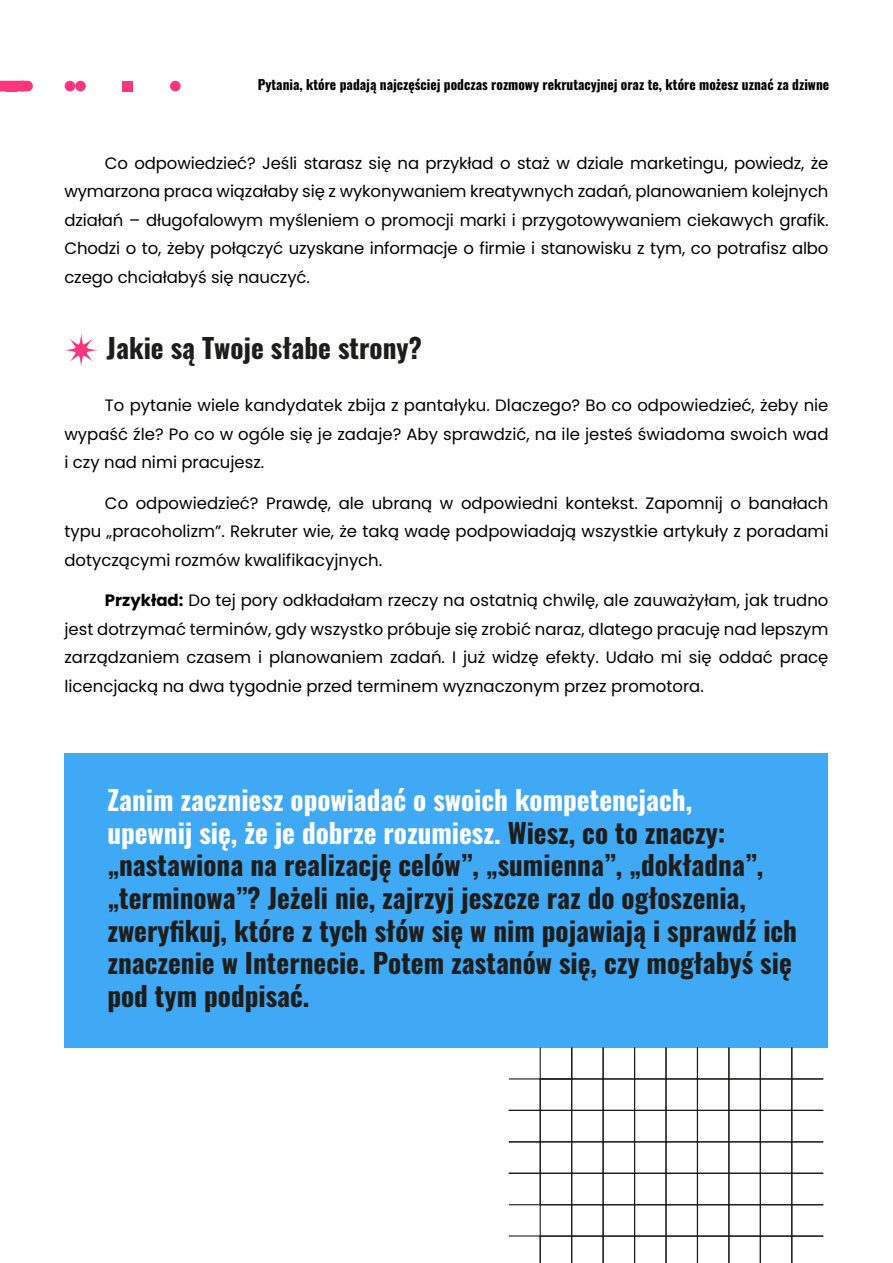
<style>
.page{position:relative;width:893px;height:1263px;background:#fff}
.page>*{position:absolute;margin:0;border:0;box-sizing:border-box;transform-origin:0 0}
.t1{font:27.15px/32.7px "Oswald";color:#1d1d1b}
.t2{font:16.5px/28.5px "Poppins";color:#000;text-align:justify}
.t3{font:13.5px "Oswald";color:#000}
.s1{font-weight:700}
.s2{color:#fff}
</style>
<div class="page">
<svg style="left:65px;top:334px;width:33px;height:33px"></svg>
<div style="left:65px;top:753px;width:763px;height:295px;background:#3fa9f5"></div>
<svg style="left:0;top:81px;width:33px;height:10px"></svg>
<div style="left:123px;top:81px;width:10px;height:10px;background:#ff357f"></div>
<div style="left:7px;top:81px;width:10px;height:10px;background:#ff357f"></div>
<div style="left:17px;top:81px;width:11px;height:10px;background:#ff357f;border-radius:5px"></div>
<div style="left:170px;top:81px;width:11px;height:10px;background:#ff357f;border-radius:5px"></div>
<div style="left:65px;top:81px;width:10px;height:10px;background:#ff357f;border-radius:5px"></div>
<div style="left:75px;top:81px;width:11px;height:10px;background:#ff357f;border-radius:5px"></div>
<svg style="left:508px;top:1174px;width:32px;height:32px"></svg>
<div style="left:508px;top:1141px;width:33px;height:33px;border:1px solid #1d1d1b"></div>
<div style="left:508px;top:1110px;width:33px;height:32px;border:1px solid #1d1d1b"></div>
<div style="left:508px;top:1078px;width:33px;height:33px;border:1px solid #1d1d1b"></div>
<div style="left:540px;top:1204px;width:32px;height:33px;border:1px solid #1d1d1b"></div>
<div style="left:540px;top:1173px;width:32px;height:32px;border:1px solid #1d1d1b"></div>
<div style="left:540px;top:1141px;width:32px;height:33px;border:1px solid #1d1d1b"></div>
<div style="left:540px;top:1110px;width:32px;height:32px;border:1px solid #1d1d1b"></div>
<div style="left:540px;top:1078px;width:32px;height:33px;border:1px solid #1d1d1b"></div>
<svg style="left:539px;top:1047px;width:32px;height:33px"></svg>
<div style="left:571px;top:1204px;width:33px;height:33px;border:1px solid #1d1d1b"></div>
<div style="left:571px;top:1173px;width:33px;height:32px;border:1px solid #1d1d1b"></div>
<div style="left:571px;top:1141px;width:33px;height:33px;border:1px solid #1d1d1b"></div>
<div style="left:571px;top:1110px;width:33px;height:32px;border:1px solid #1d1d1b"></div>
<div style="left:571px;top:1078px;width:33px;height:33px;border:1px solid #1d1d1b"></div>
<div style="left:571px;top:1047px;width:33px;height:32px;border:1px solid #1d1d1b"></div>
<div style="left:540px;top:1047px;width:32px;height:32px;border:1px solid #1d1d1b"></div>
<div style="left:603px;top:1204px;width:32px;height:33px;border:1px solid #1d1d1b"></div>
<div style="left:603px;top:1173px;width:32px;height:32px;border:1px solid #1d1d1b"></div>
<div style="left:603px;top:1141px;width:32px;height:33px;border:1px solid #1d1d1b"></div>
<div style="left:603px;top:1110px;width:32px;height:32px;border:1px solid #1d1d1b"></div>
<div style="left:603px;top:1078px;width:32px;height:33px;border:1px solid #1d1d1b"></div>
<div style="left:603px;top:1047px;width:32px;height:32px;border:1px solid #1d1d1b"></div>
<div style="left:634px;top:1204px;width:33px;height:33px;border:1px solid #1d1d1b"></div>
<div style="left:634px;top:1173px;width:33px;height:32px;border:1px solid #1d1d1b"></div>
<div style="left:634px;top:1141px;width:33px;height:33px;border:1px solid #1d1d1b"></div>
<div style="left:634px;top:1110px;width:33px;height:32px;border:1px solid #1d1d1b"></div>
<div style="left:634px;top:1078px;width:33px;height:33px;border:1px solid #1d1d1b"></div>
<div style="left:634px;top:1047px;width:33px;height:32px;border:1px solid #1d1d1b"></div>
<div style="left:665px;top:1204px;width:33px;height:33px;border:1px solid #1d1d1b"></div>
<div style="left:665px;top:1173px;width:33px;height:32px;border:1px solid #1d1d1b"></div>
<div style="left:665px;top:1141px;width:33px;height:33px;border:1px solid #1d1d1b"></div>
<div style="left:665px;top:1110px;width:33px;height:32px;border:1px solid #1d1d1b"></div>
<div style="left:665px;top:1078px;width:33px;height:33px;border:1px solid #1d1d1b"></div>
<div style="left:665px;top:1047px;width:33px;height:32px;border:1px solid #1d1d1b"></div>
<div style="left:697px;top:1204px;width:32px;height:33px;border:1px solid #1d1d1b"></div>
<div style="left:697px;top:1173px;width:32px;height:32px;border:1px solid #1d1d1b"></div>
<div style="left:697px;top:1141px;width:32px;height:33px;border:1px solid #1d1d1b"></div>
<div style="left:697px;top:1110px;width:32px;height:32px;border:1px solid #1d1d1b"></div>
<div style="left:697px;top:1078px;width:32px;height:33px;border:1px solid #1d1d1b"></div>
<div style="left:697px;top:1047px;width:32px;height:32px;border:1px solid #1d1d1b"></div>
<div style="left:728px;top:1204px;width:33px;height:33px;border:1px solid #1d1d1b"></div>
<div style="left:728px;top:1173px;width:33px;height:32px;border:1px solid #1d1d1b"></div>
<div style="left:728px;top:1141px;width:33px;height:33px;border:1px solid #1d1d1b"></div>
<div style="left:728px;top:1110px;width:33px;height:32px;border:1px solid #1d1d1b"></div>
<div style="left:728px;top:1078px;width:33px;height:33px;border:1px solid #1d1d1b"></div>
<div style="left:728px;top:1047px;width:33px;height:32px;border:1px solid #1d1d1b"></div>
<div style="left:760px;top:1204px;width:32px;height:33px;border:1px solid #1d1d1b"></div>
<div style="left:760px;top:1173px;width:32px;height:32px;border:1px solid #1d1d1b"></div>
<div style="left:760px;top:1141px;width:32px;height:33px;border:1px solid #1d1d1b"></div>
<div style="left:760px;top:1110px;width:32px;height:32px;border:1px solid #1d1d1b"></div>
<div style="left:760px;top:1078px;width:32px;height:33px;border:1px solid #1d1d1b"></div>
<div style="left:760px;top:1047px;width:32px;height:32px;border:1px solid #1d1d1b"></div>
<svg style="left:508px;top:1235px;width:285px;height:28px"></svg>
<div style="left:791px;top:1204px;width:33px;height:33px;border:1px solid #1d1d1b"></div>
<div style="left:791px;top:1173px;width:33px;height:32px;border:1px solid #1d1d1b"></div>
<div style="left:791px;top:1141px;width:33px;height:33px;border:1px solid #1d1d1b"></div>
<div style="left:791px;top:1110px;width:33px;height:32px;border:1px solid #1d1d1b"></div>
<div style="left:791px;top:1078px;width:33px;height:33px;border:1px solid #1d1d1b"></div>
<svg style="left:791px;top:1047px;width:33px;height:33px"></svg>
<hr style="left:509px;top:1204px;width:31px;height:1px;background:#1d1d1b">
<p class="t3" style="left:258px;top:73px;width:573px">Pytania, które padają najczęściej podczas rozmowy rekrutacyjnej oraz te, które możesz uznać za dziwne</p>
<p class="t2" style="left:64px;top:149px;width:766px;text-indent:41px">Co odpowiedzieć? Jeśli starasz się na przykład o staż w dziale marketingu, powiedz, że wymarzona praca wiązałaby się z wykonywaniem kreatywnych zadań, planowaniem kolejnych działań – długofalowym myśleniem o promocji marki i przygotowywaniem ciekawych grafik.<br>Chodzi o to, żeby połączyć uzyskane informacje o firmie i stanowisku z tym, co potrafisz albo czego chciałabyś się nauczyć.</p>
<h1 class="t1" style="left:107px;top:329px;width:317px">Jakie są Twoje słabe strony?</h1>
<p class="t2" style="left:64px;top:391px;width:766px;text-indent:41px">To pytanie wiele kandydatek zbija z pantałyku. Dlaczego? Bo co odpowiedzieć, żeby nie wypaść źle? Po co w ogóle się je zadaje? Aby sprawdzić, na ile jesteś świadoma swoich wad i czy nad nimi pracujesz.</p>
<p class="t2" style="left:64px;top:489px;width:766px;text-indent:41px">Co odpowiedzieć? Prawdę, ale ubraną w odpowiedni kontekst. Zapomnij o banałach typu „pracoholizm”. Rekruter wie, że taką wadę podpowiadają wszystkie artykuły z poradami dotyczącymi rozmów kwalifikacyjnych.</p>
<p class="t2" style="left:64px;top:586px;width:766px;text-indent:41px"><span class="s1">Przykład:</span> Do tej pory odkładałam rzeczy na ostatnią chwilę, ale zauważyłam, jak trudno jest dotrzymać terminów, gdy wszystko próbuje się zrobić naraz, dlatego pracuję nad lepszym zarządzaniem czasem i planowaniem zadań. I już widzę efekty. Udało mi się oddać pracę licencjacką na dwa tygodnie przed terminem wyznaczonym przez promotora.</p>
<p class="t1" style="left:107px;top:781px;width:691px"><span class="s2">Zanim zaczniesz opowiadać o swoich kompetencjach,<br>upewnij się, że je dobrze rozumiesz.</span> Wiesz, co to znaczy: „nastawiona na realizację celów”, „sumienna”, „dokładna”, „terminowa”? Jeżeli nie, zajrzyj jeszcze raz do ogłoszenia, zweryfikuj, które z tych słów się w nim pojawiają i sprawdź ich znaczenie w Internecie. Potem zastanów się, czy mogłabyś się pod tym podpisać.</p>
</div>
